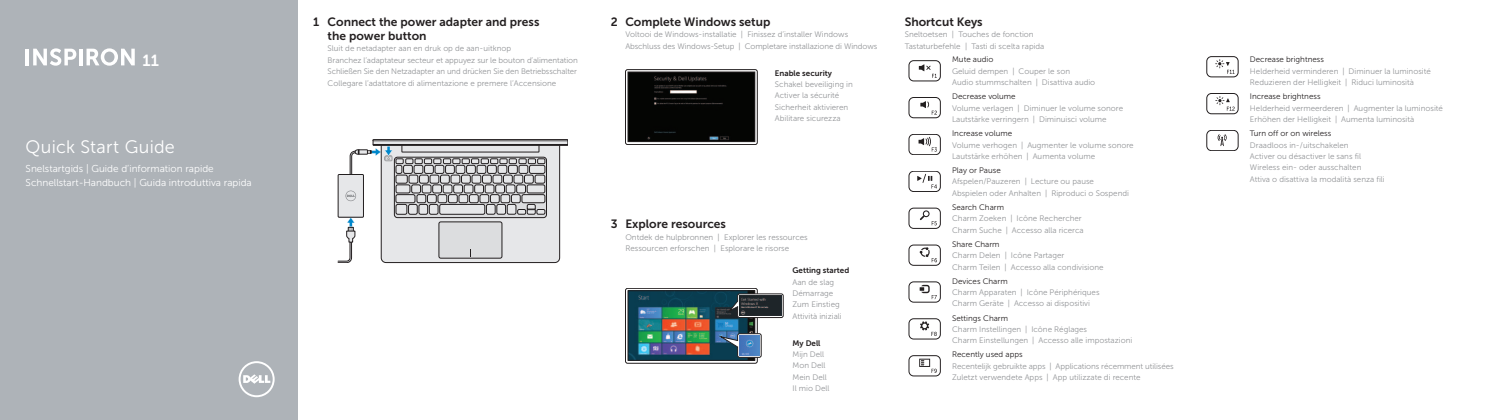
<style>
.page{position:relative;width:1489px;height:420px;background:#fff}
.page>*{position:absolute;margin:0;border:0;box-sizing:border-box;transform-origin:0 0}
.t1{font:18px "Museo Sans For Dell 300";letter-spacing:.015em;color:#fff}
.t2{font:16px "Museo Sans For Dell 700";color:#fff}
.t3{font:12px/14px "Museo Sans For Dell 700";color:#231f20}
.t4{font:10px/14px "Museo Sans For Dell 300";color:#fff}
.t5{font:8px/11.4px "Museo Sans For Dell 300";color:#939598}
.t6{font:8px "Museo Sans For Dell 300";color:#231f20}
.t7{font:8px "Museo Sans For Dell 700";color:#231f20}
</style>
<div class="page">
<svg style="left:625px;top:70px;width:132px;height:74px"></svg>
<div style="left:625px;top:69px;width:132px;height:76px;border:1px solid #231f20;border-radius:2px"></div>
<img style="left:630px;top:74px;width:122px;height:66px">
<div style="left:628px;top:72px;width:126px;height:70px;border:1px solid #231f20"></div>
<svg style="left:625px;top:288px;width:132px;height:75px"></svg>
<div style="left:625px;top:288px;width:132px;height:75px;border:1px solid #231f20;border-radius:2px"></div>
<img style="left:630px;top:292px;width:122px;height:66px">
<div style="left:628px;top:290px;width:126px;height:70px;border:1px solid #231f20"></div>
<svg style="left:727px;top:293px;width:56px;height:25px"></svg>
<img style="left:739px;top:295px;width:42px;height:21px">
<svg style="left:718px;top:333px;width:43px;height:25px"></svg>
<img style="left:739px;top:335px;width:20px;height:20px">
<svg style="left:918px;top:64px;width:18px;height:14px"></svg>
<div style="left:908px;top:60px;width:32px;height:21px;border:1px solid #231f20;border-radius:5px"></div>
<svg style="left:920px;top:101px;width:16px;height:14px"></svg>
<div style="left:908px;top:97px;width:32px;height:21px;border:1px solid #231f20;border-radius:5px"></div>
<svg style="left:918px;top:137px;width:18px;height:14px"></svg>
<div style="left:908px;top:134px;width:32px;height:21px;border:1px solid #231f20;border-radius:5px"></div>
<svg style="left:917px;top:174px;width:19px;height:14px"></svg>
<div style="left:908px;top:171px;width:32px;height:21px;border:1px solid #231f20;border-radius:5px"></div>
<svg style="left:920px;top:210px;width:16px;height:15px"></svg>
<div style="left:908px;top:208px;width:32px;height:20px;border:1px solid #231f20;border-radius:5px"></div>
<svg style="left:919px;top:247px;width:18px;height:15px"></svg>
<div style="left:908px;top:245px;width:32px;height:20px;border:1px solid #231f20;border-radius:5px"></div>
<svg style="left:919px;top:285px;width:17px;height:14px"></svg>
<div style="left:908px;top:281px;width:32px;height:21px;border:1px solid #231f20;border-radius:5px"></div>
<svg style="left:920px;top:321px;width:16px;height:15px"></svg>
<div style="left:908px;top:318px;width:32px;height:21px;border:1px solid #231f20;border-radius:5px"></div>
<svg style="left:919px;top:358px;width:17px;height:15px"></svg>
<div style="left:908px;top:355px;width:32px;height:21px;border:1px solid #231f20;border-radius:5px"></div>
<svg style="left:1215px;top:59px;width:19px;height:15px"></svg>
<div style="left:1206px;top:56px;width:32px;height:21px;border:1px solid #231f20;border-radius:5px"></div>
<svg style="left:1215px;top:96px;width:19px;height:15px"></svg>
<div style="left:1206px;top:93px;width:32px;height:21px;border:1px solid #231f20;border-radius:5px"></div>
<div style="left:1206px;top:130px;width:32px;height:21px;border:1px solid #231f20;border-radius:5px"></div>
<svg style="left:1217px;top:134px;width:9px;height:12px"></svg>
<svg style="left:338px;top:139px;width:230px;height:124px"></svg>
<div style="left:0;top:0;width:298px;height:420px;background:#aeb3b8"></div>
<hr style="left:26px;top:49px;width:3px;height:16px;background:#fff">
<svg style="left:33px;top:48px;width:43px;height:18px"></svg>
<svg style="left:86px;top:48px;width:49px;height:18px"></svg>
<hr style="left:79px;top:49px;width:3px;height:16px;background:#fff">
<svg style="left:238px;top:361px;width:36px;height:36px"></svg>
<h2 class="t2" style="left:143px;top:51px;width:18px">11</h2>
<h1 class="t1" style="left:26px;top:137px;width:151px">Quick Start Guide</h1>
<p class="t4" style="left:26px;top:162px;width:228px">Snelstartgids | Guide d’information rapide<br>Schnellstart-Handbuch | Guida introduttiva rapida</p>
<h3 class="t3" style="left:313px;top:15px;width:8px">1</h3>
<h3 class="t3" style="left:327px;top:15px;width:213px">Connect the power adapter and press the power button</h3>
<p class="t5" style="left:327px;top:43px;width:252px">Sluit de netadapter aan en druk op de aan-uitknop<br>Branchez l’adaptateur secteur et appuyez sur le bouton d’alimentation Schließen Sie den Netzadapter an und drücken Sie den Betriebsschalter Collegare l’adattatore di alimentazione e premere l’Accensione</p>
<h3 class="t3" style="left:611px;top:15px;width:161px">2 Complete Windows setup</h3>
<p class="t5" style="left:625px;top:29px;width:253px">Voltooi de Windows-installatie | Finissez d’installer Windows<br>Abschluss des Windows-Setup | Completare installazione di Windows</p>
<p class="t7" style="left:775px;top:68px;width:59px">Enable security</p>
<p class="t5" style="left:775px;top:78px;width:79px">Schakel beveiliging in<br>Activer la sécurité<br>Sicherheit aktivieren<br>Abilitare sicurezza</p>
<h3 class="t3" style="left:611px;top:217px;width:117px">3 Explore resources</h3>
<p class="t5" style="left:625px;top:231px;width:184px">Ontdek de hulpbronnen | Explorer les ressources<br>Ressourcen erforschen | Esplorare le risorse</p>
<p class="t7" style="left:792px;top:266px;width:58px">Getting started</p>
<p class="t5" style="left:792px;top:276px;width:51px">Aan de slag<br>Démarrage<br>Zum Einstieg<br>Attività iniziali</p>
<p class="t7" style="left:792px;top:338px;width:30px">My Dell</p>
<p class="t5" style="left:792px;top:348px;width:38px">Mijn Dell<br>Mon Dell<br>Mein Dell<br>Il mio Dell</p>
<h3 class="t3" style="left:904px;top:15px;width:79px">Shortcut Keys</h3>
<p class="t5" style="left:904px;top:29px;width:141px">Sneltoetsen | Touches de fonction<br>Tastaturbefehle | Tasti di scelta rapida</p>
<p class="t6" style="left:952px;top:55px;width:43px">Mute audio</p>
<p class="t5" style="left:952px;top:65px;width:145px">Geluid dempen | Couper le son<br>Audio stummschalten | Disattiva audio</p>
<p class="t6" style="left:952px;top:92px;width:65px">Decrease volume</p>
<p class="t5" style="left:952px;top:102px;width:172px">Volume verlagen | Diminuer le volume sonore<br>Lautstärke verringern | Diminuisci volume</p>
<p class="t6" style="left:952px;top:129px;width:62px">Increase volume</p>
<p class="t5" style="left:952px;top:139px;width:183px">Volume verhogen | Augmenter le volume sonore<br>Lautstärke erhöhen | Aumenta volume</p>
<p class="t6" style="left:952px;top:166px;width:50px">Play or Pause</p>
<p class="t5" style="left:952px;top:176px;width:178px">Afspelen/Pauzeren | Lecture ou pause<br>Abspielen oder Anhalten | Riproduci o Sospendi</p>
<p class="t6" style="left:952px;top:203px;width:53px">Search Charm</p>
<p class="t5" style="left:952px;top:213px;width:133px">Charm Zoeken | Icône Rechercher<br>Charm Suche | Accesso alla ricerca</p>
<p class="t6" style="left:952px;top:239px;width:49px">Share Charm</p>
<p class="t5" style="left:952px;top:250px;width:153px">Charm Delen | Icône Partager<br>Charm Teilen | Accesso alla condivisione</p>
<p class="t6" style="left:952px;top:276px;width:57px">Devices Charm</p>
<p class="t5" style="left:952px;top:286px;width:149px">Charm Apparaten | Icône Périphériques<br>Charm Geräte | Accesso ai dispositivi</p>
<p class="t6" style="left:952px;top:313px;width:57px">Settings Charm</p>
<p class="t5" style="left:952px;top:323px;width:182px">Charm Instellingen | Icône Réglages<br>Charm Einstellungen | Accesso alle impostazioni</p>
<p class="t6" style="left:952px;top:350px;width:72px">Recently used apps</p>
<p class="t5" style="left:952px;top:360px;width:223px">Recentelijk gebruikte apps | Applications récemment utilisées<br>Zuletzt verwendete Apps | App utilizzate di recente</p>
<p class="t6" style="left:1249px;top:55px;width:75px">Decrease brightness</p>
<p class="t5" style="left:1249px;top:65px;width:182px">Helderheid verminderen | Diminuer la luminosité<br>Reduzieren der Helligkeit | Riduci luminosità</p>
<p class="t6" style="left:1249px;top:92px;width:72px">Increase brightness</p>
<p class="t5" style="left:1249px;top:102px;width:194px">Helderheid vermeerderen | Augmenter la luminosité<br>Erhöhen der Helligkeit | Aumenta luminosità</p>
<p class="t6" style="left:1249px;top:129px;width:83px">Turn off or on wireless</p>
<p class="t5" style="left:1249px;top:139px;width:136px">Draadloos in-/uitschakelen<br>Activer ou désactiver le sans fil Wireless ein- oder ausschalten<br>Attiva o disattiva la modalità senza fili</p>
</div>
